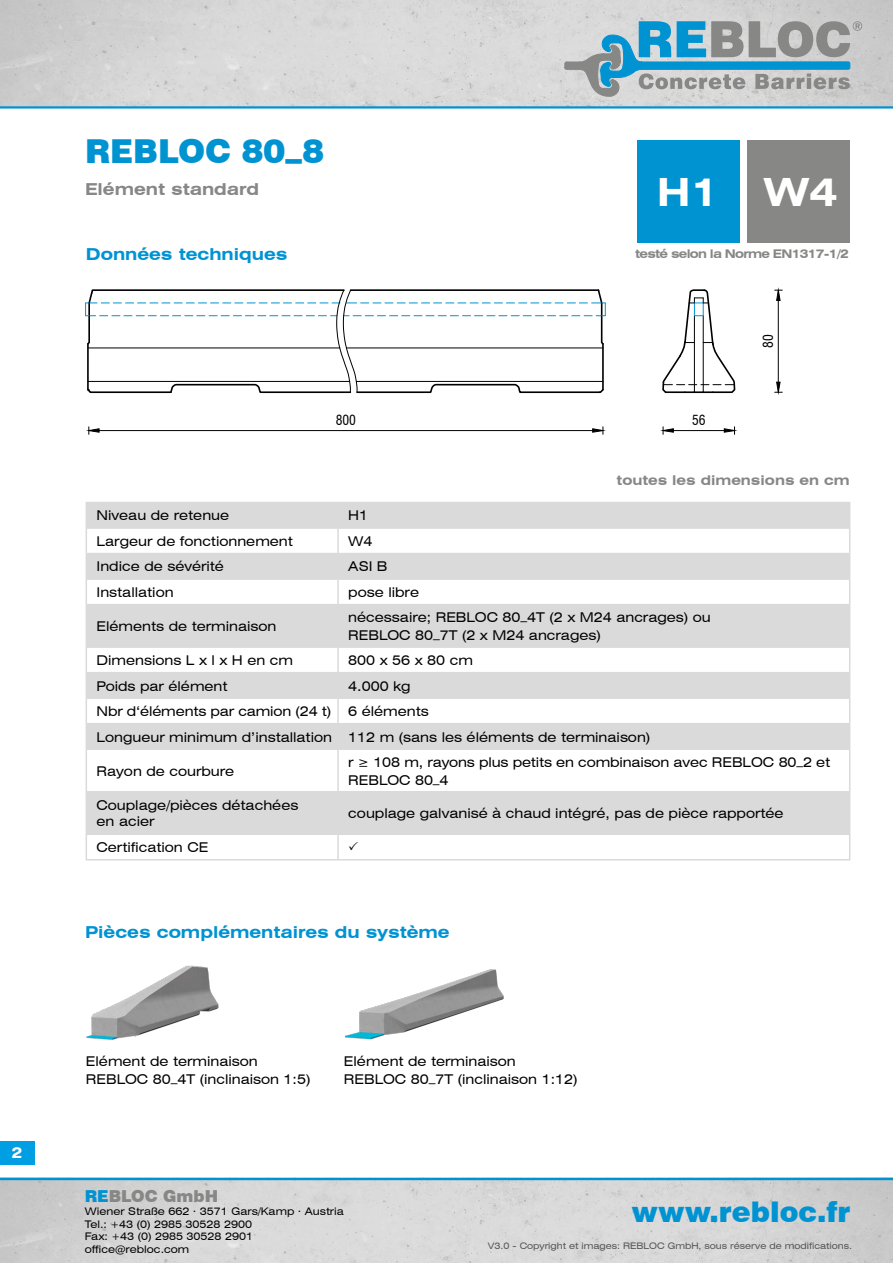
<style>
.page{position:relative;width:893px;height:1263px;background:#fff}
.page>*{position:absolute;margin:0;border:0;box-sizing:border-box;transform-origin:0 0}
.t1{font:700 expanded 39px "Swiss 721 BT";color:#fff}
.t2{font:900 33px "Swiss 721 BT";color:#0093d2}
.t3{font:900 28.5px "Swiss 721 BT";color:#0093d2}
.t4{font:700 expanded 16.5px "Swiss 721 BT";color:#0093d2}
.t5{font:700 expanded 16.5px "Swiss 721 BT";color:#878786}
.t6{font:900 16.5px "Swiss 721 BT";color:#878786}
.t7{font:700 expanded 15px "Swiss 721 BT";color:#fff}
.t8{font:expanded 13.5px/18px "Swiss 721 BT";color:#000}
.t9{font:700 expanded 13.5px "Swiss 721 BT";color:#878786}
.t10{font:condensed 13.5px "Swiss 721 BT";color:#000}
.t11{font:700 expanded 12px "Swiss 721 BT";letter-spacing:-.06em;color:#878786}
.t12{font:expanded 10.5px/13.2px "Swiss 721 BT";color:#000}
.t13{font:expanded 9px "Swiss 721 BT";color:#545453}
.s1{color:#0093d2}
</style>
<div class="page">
<svg style="left:87px;top:503px;width:762px;height:330px;fill:#dadada"></svg>
<hr style="left:337px;top:503px;width:2px;height:24px;background:#dadada">
<hr style="left:337px;top:529px;width:2px;height:24px;background:#dadada">
<hr style="left:337px;top:554px;width:2px;height:24px;background:#dadada">
<hr style="left:337px;top:580px;width:2px;height:24px;background:#dadada">
<hr style="left:337px;top:673px;width:2px;height:24px;background:#dadada">
<hr style="left:337px;top:699px;width:2px;height:24px;background:#dadada">
<hr style="left:337px;top:724px;width:2px;height:24px;background:#dadada">
<hr style="left:337px;top:750px;width:2px;height:41px;background:#dadada">
<hr style="left:337px;top:792px;width:2px;height:41px;background:#dadada">
<hr style="left:337px;top:835px;width:2px;height:24px;background:#dadada">
<hr style="left:337px;top:605px;width:2px;height:41px;background:#dadada">
<hr style="left:337px;top:648px;width:2px;height:24px;background:#dadada">
<hr style="left:86px;top:527px;width:252px;height:2px;background:#dadada">
<hr style="left:338px;top:527px;width:512px;height:2px;background:#dadada">
<hr style="left:86px;top:553px;width:252px;height:1px;background:#dadada">
<hr style="left:338px;top:553px;width:512px;height:1px;background:#dadada">
<hr style="left:86px;top:578px;width:252px;height:2px;background:#dadada">
<hr style="left:338px;top:578px;width:512px;height:2px;background:#dadada">
<hr style="left:86px;top:604px;width:252px;height:1px;background:#dadada">
<hr style="left:338px;top:604px;width:512px;height:1px;background:#dadada">
<hr style="left:86px;top:646px;width:252px;height:2px;background:#dadada">
<hr style="left:338px;top:646px;width:512px;height:2px;background:#dadada">
<hr style="left:86px;top:672px;width:252px;height:1px;background:#dadada">
<hr style="left:338px;top:672px;width:512px;height:1px;background:#dadada">
<hr style="left:86px;top:697px;width:252px;height:2px;background:#dadada">
<hr style="left:338px;top:697px;width:512px;height:2px;background:#dadada">
<hr style="left:86px;top:723px;width:252px;height:1px;background:#dadada">
<hr style="left:338px;top:723px;width:512px;height:1px;background:#dadada">
<hr style="left:86px;top:748px;width:252px;height:2px;background:#dadada">
<hr style="left:338px;top:748px;width:512px;height:2px;background:#dadada">
<hr style="left:86px;top:791px;width:252px;height:1px;background:#dadada">
<hr style="left:338px;top:791px;width:512px;height:1px;background:#dadada">
<hr style="left:86px;top:833px;width:252px;height:2px;background:#dadada">
<hr style="left:338px;top:833px;width:512px;height:2px;background:#dadada">
<hr style="left:86px;top:502px;width:252px;height:1px;background:#dadada">
<hr style="left:338px;top:502px;width:512px;height:1px;background:#dadada">
<svg style="left:86px;top:503px;width:1px;height:101px"></svg>
<svg style="left:849px;top:503px;width:1px;height:101px"></svg>
<hr style="left:86px;top:605px;width:1px;height:41px;background:#dadada">
<hr style="left:849px;top:605px;width:1px;height:41px;background:#dadada">
<svg style="left:86px;top:648px;width:1px;height:100px"></svg>
<svg style="left:849px;top:648px;width:1px;height:100px"></svg>
<hr style="left:86px;top:750px;width:1px;height:41px;background:#dadada">
<hr style="left:849px;top:750px;width:1px;height:41px;background:#dadada">
<hr style="left:86px;top:792px;width:1px;height:41px;background:#dadada">
<hr style="left:849px;top:792px;width:1px;height:41px;background:#dadada">
<svg style="left:86px;top:835px;width:1px;height:24px"></svg>
<svg style="left:849px;top:835px;width:1px;height:24px"></svg>
<hr style="left:86px;top:859px;width:252px;height:1px;background:#dadada">
<hr style="left:338px;top:859px;width:512px;height:1px;background:#dadada">
<img style="left:0;top:1180px;width:893px;height:83px">
<hr style="left:0;top:1178px;width:893px;height:2px;background:#0093d2">
<div style="left:0;top:1141px;width:34px;height:23px;background:#009ee3"></div>
<img style="left:0;top:0;width:893px;height:106px">
<hr style="left:0;top:106px;width:893px;height:3px;background:#0093d2">
<div style="left:637px;top:140px;width:102px;height:102px;background:#0093d2"></div>
<div style="left:748px;top:140px;width:102px;height:102px;background:#878786"></div>
<img style="left:86px;top:965px;width:133px;height:75px">
<img style="left:345px;top:969px;width:159px;height:71px">
<hr style="left:99px;top:430px;width:494px;height:1px;background:#000">
<svg style="left:592px;top:427px;width:12px;height:7px"></svg>
<svg style="left:88px;top:427px;width:12px;height:7px"></svg>
<hr style="left:673px;top:430px;width:51px;height:1px;background:#000">
<svg style="left:723px;top:427px;width:12px;height:7px"></svg>
<svg style="left:662px;top:427px;width:12px;height:7px"></svg>
<hr style="left:778px;top:300px;width:1px;height:82px;background:#000">
<svg style="left:775px;top:381px;width:7px;height:12px"></svg>
<svg style="left:775px;top:289px;width:7px;height:12px"></svg>
<svg style="left:85px;top:289px;width:521px;height:105px"></svg>
<hr style="left:351px;top:289px;width:247px;height:2px;background:#000">
<svg style="left:662px;top:289px;width:74px;height:105px"></svg>
<svg style="left:564px;top:21px;width:298px;height:76px;background:#96b3c0"></svg>
<p class="t7" style="left:12px;top:1144px;width:12px">2</p>
<h2 class="t2" style="left:85px;top:131px;width:241px">REBLOC 80_8</h2>
<p class="t5" style="left:85px;top:179px;width:176px">Elément standard</p>
<p class="t4" style="left:86px;top:244px;width:203px">Données techniques</p>
<h1 class="t1" style="left:657px;top:169px;width:182px">H1 W4</h1>
<p class="t11" style="left:635px;top:246px;width:215px">testé selon la Norme EN1317-1/2</p>
<p class="t10" style="left:336px;top:412px;width:22px">800</p>
<p class="t10" style="left:692px;top:412px;width:15px">56</p>
<p class="t10" style="left:760px;top:348px;width:15px;rotate:-90deg">80</p>
<p class="t9" style="left:617px;top:472px;width:235px">toutes les dimensions en cm</p>
<p class="t8" style="left:97px;top:507px;width:134px">Niveau de retenue</p>
<p class="t8" style="left:348px;top:507px;width:21px">H1</p>
<p class="t8" style="left:97px;top:532px;width:198px">Largeur de fonctionnement</p>
<p class="t8" style="left:348px;top:532px;width:26px">W4</p>
<p class="t8" style="left:97px;top:558px;width:129px">Indice de sévérité</p>
<p class="t8" style="left:348px;top:558px;width:41px">ASI B</p>
<p class="t8" style="left:97px;top:583px;width:79px">Installation</p>
<p class="t8" style="left:348px;top:583px;width:72px">pose libre</p>
<p class="t8" style="left:97px;top:617px;width:181px">Eléments de terminaison</p>
<p class="t8" style="left:348px;top:608px;width:364px">nécessaire; REBLOC 80_4T (2 x M24 ancrages) ou<br>REBLOC 80_7T (2 x M24 ancrages)</p>
<p class="t8" style="left:97px;top:651px;width:198px">Dimensions L x l x H en cm</p>
<p class="t8" style="left:348px;top:651px;width:126px">800 x 56 x 80 cm</p>
<p class="t8" style="left:97px;top:677px;width:133px">Poids par élément</p>
<p class="t8" style="left:348px;top:677px;width:64px">4.000 kg</p>
<p class="t8" style="left:97px;top:702px;width:236px">Nbr d‘éléments par camion (24 t)</p>
<p class="t8" style="left:97px;top:698px;width:555px;line-height:25.5px;text-indent:252px">6 éléments<br>Longueur minimum d’installation 112 m (sans les éléments de terminaison)</p>
<p class="t8" style="left:97px;top:762px;width:139px">Rayon de courbure</p>
<p class="t8" style="left:348px;top:753px;width:483px">r ≥ 108 m, rayons plus petits en combinaison avec REBLOC 80_2 et<br>REBLOC 80_4</p>
<p class="t8" style="left:97px;top:797px;width:203px;line-height:16.2px">Couplage/pièces détachées en acier</p>
<p class="t8" style="left:348px;top:804px;width:437px">couplage galvanisé à chaud intégré, pas de pièce rapportée</p>
<p class="t8" style="left:97px;top:838px;width:113px">Certification CE</p>
<p class="t4" style="left:85px;top:922px;width:366px">Pièces complémentaires du système</p>
<p class="t8" style="left:86px;top:1052px;width:226px">Elément de terminaison<br>REBLOC 80_4T (inclinaison 1:5)</p>
<p class="t8" style="left:344px;top:1052px;width:235px">Elément de terminaison<br>REBLOC 80_7T (inclinaison 1:12)</p>
<p class="t6" style="left:85px;top:1186px;width:135px"><span class="s1">RE</span>BLOC GmbH</p>
<p class="t12" style="left:85px;top:1204px;width:261px">Wiener Straße 662 . 3571 Gars/Kamp . Austria<br>Tel.: +43 (0) 2985 30528 2900</p>
<p class="t12" style="left:85px;top:1230px;width:170px">Fax: +43 (0) 2985 30528 2901 office@rebloc.com</p>
<p class="t13" style="left:488px;top:1240px;width:366px">V3.0 - Copyright et images: REBLOC GmbH, sous réserve de modifications.</p>
<h3 class="t3" style="left:632px;top:1194px;width:220px">www.rebloc.fr</h3>
</div>
